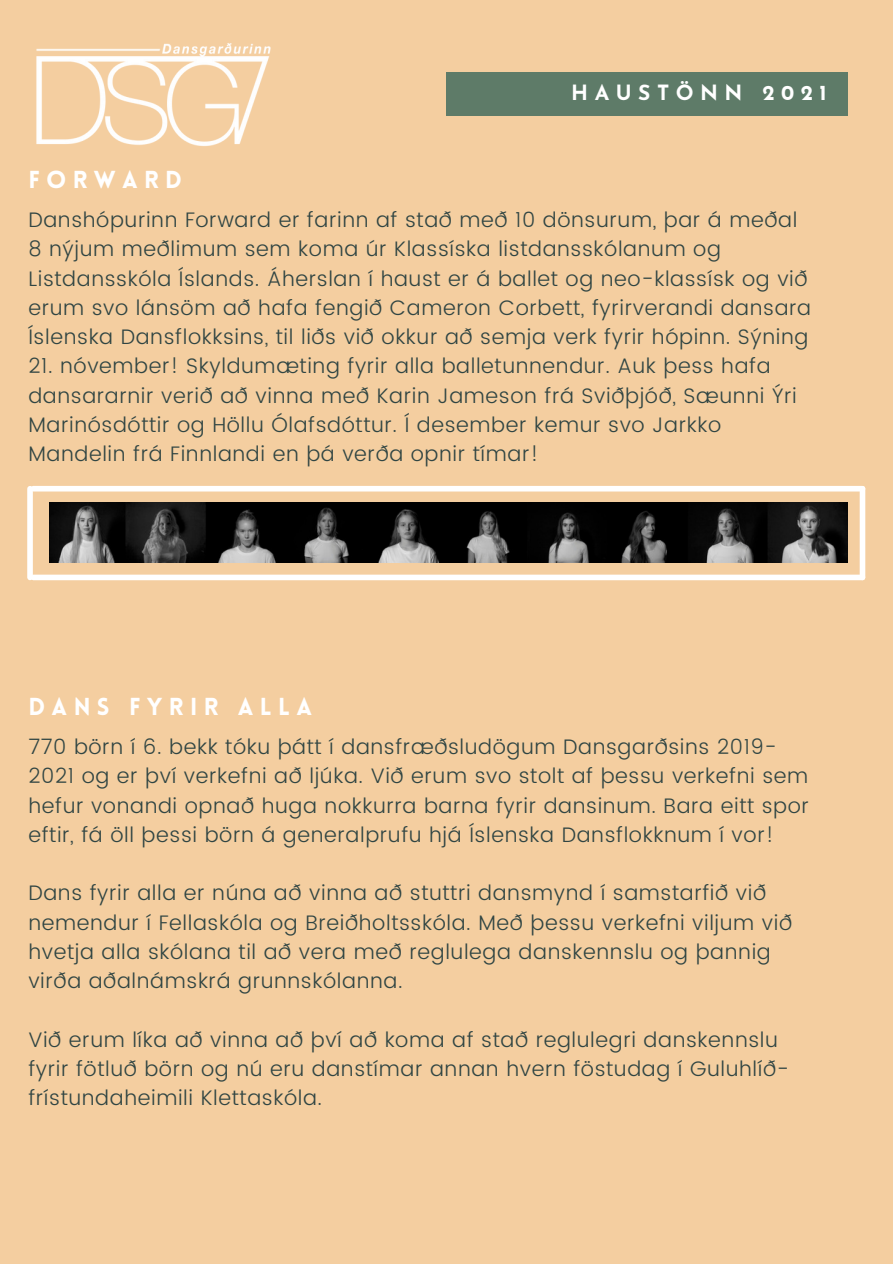
<style>
.page{position:relative;width:893px;height:1264px;background:#fff}
.page>*{position:absolute;margin:0;border:0;box-sizing:border-box;transform-origin:0 0}
.t1{font:900 24px "Lovelo";letter-spacing:.265em;color:#fff}
.t2{font:300 21px/29.2px "Poppins";letter-spacing:.03em;color:#304543}
.t3{font:700 21px "Josefin Sans";letter-spacing:.31em;color:#fff}
</style>
<div class="page">
<div style="left:0;top:0;width:892px;height:1263px;background:#f4cea0"></div>
<div style="left:446px;top:73px;width:401px;height:43px;background:#5e7b68"></div>
<img style="left:36px;top:43px;width:235px;height:103px">
<img style="left:49px;top:503px;width:798px;height:59px">
<div style="left:33px;top:574px;width:829px;height:6px;background:#fff"></div>
<div style="left:33px;top:486px;width:829px;height:5px;background:#fff"></div>
<div style="left:27px;top:488px;width:6px;height:89px;background:#fff"></div>
<div style="left:859px;top:488px;width:6px;height:89px;background:#fff"></div>
<p class="t3" style="left:571px;top:84px;width:257px">HAUSTÖNN 2021</p>
<p class="t1" style="left:28px;top:170px;width:155px">FORWARD</p>
<p class="t2" style="left:28px;top:205px;width:784px">Danshópurinn Forward er farinn af stað með 10 dönsurum, þar á meðal 8 nýjum meðlimum sem koma úr Klassíska listdansskólanum og Listdansskóla Íslands. Áherslan í haust er á ballet og neo-klassísk og við erum svo lánsöm að hafa fengið Cameron Corbett, fyrirverandi dansara Íslenska Dansflokksins, til liðs við okkur að semja verk fyrir hópinn. Sýning</p>
<p class="t2" style="left:28px;top:351px;width:769px">21. nóvember! Skyldumæting fyrir alla balletunnendur. Auk þess hafa dansararnir verið að vinna með Karin Jameson frá Sviðþjóð, Sæunni Ýri Marinósdóttir og Höllu Ólafsdóttur. Í desember kemur svo Jarkko Mandelin frá Finnlandi en þá verða opnir tímar!</p>
<p class="t1" style="left:28px;top:696px;width:285px">DANS FYRIR ALLA</p>
<p class="t2" style="left:28px;top:732px;width:782px">770 börn í 6. bekk tóku þátt í dansfræðsludögum Dansgarðsins 2019- 2021 og er því verkefni að ljúka. Við erum svo stolt af þessu verkefni sem hefur vonandi opnað huga nokkurra barna fyrir dansinum. Bara eitt spor eftir, fá öll þessi börn á generalprufu hjá Íslenska Dansflokknum í vor!</p>
<p class="t2" style="left:28px;top:878px;width:765px">Dans fyrir alla er núna að vinna að stuttri dansmynd í samstarfið við nemendur í Fellaskóla og Breiðholtsskóla. Með þessu verkefni viljum við hvetja alla skólana til að vera með reglulega danskennslu og þannig virða aðalnámskrá grunnskólanna.</p>
<p class="t2" style="left:28px;top:1024px;width:762px">Við erum líka að vinna að því að koma af stað reglulegri danskennslu fyrir fötluð börn og nú eru danstímar annan hvern föstudag í Guluhlíð&shy;frístundaheimili Klettaskóla.</p>
</div>
